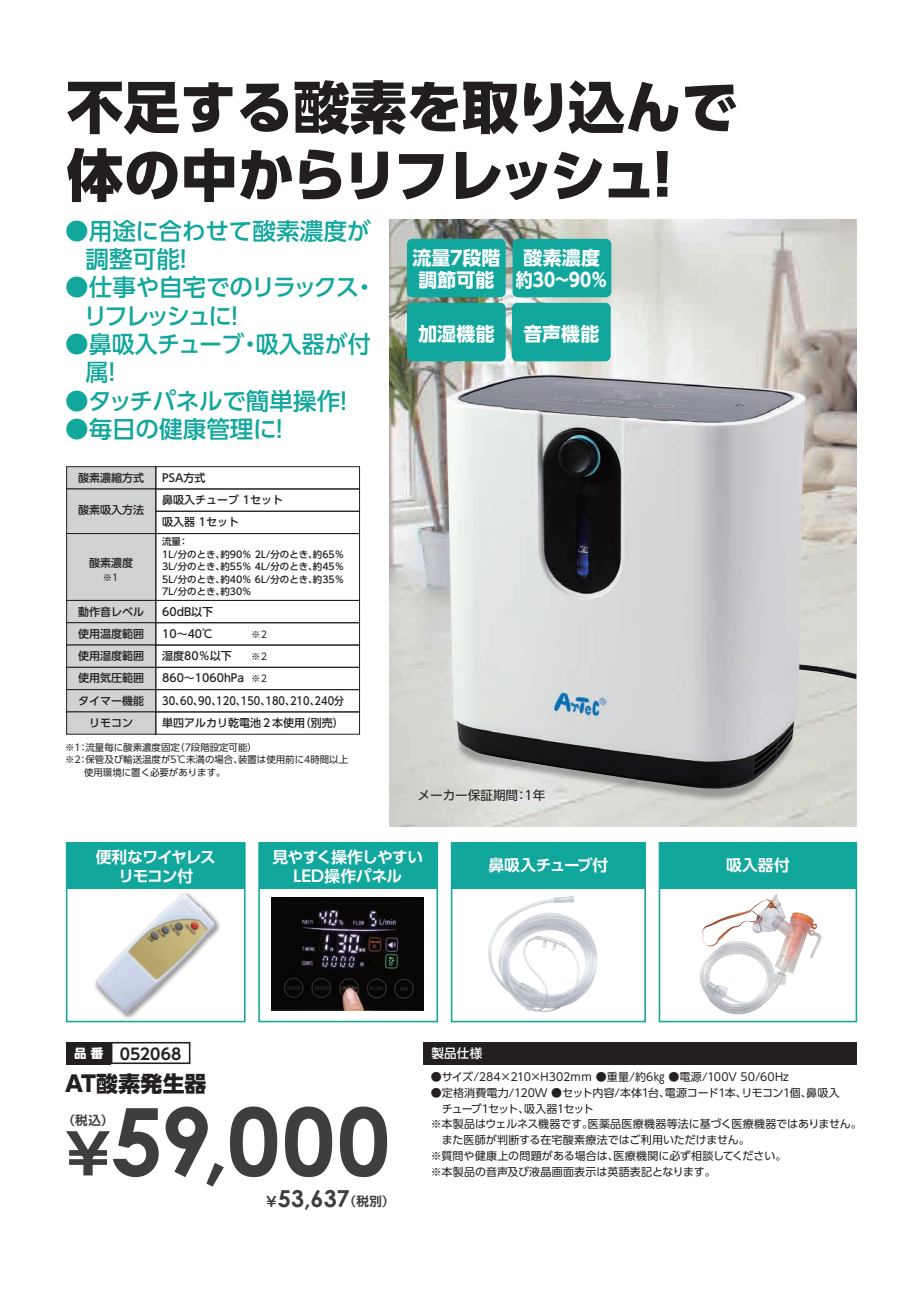
<style>
.page{position:relative;width:919px;height:1289px;background:#fff}
.page>*{position:absolute;margin:0;border:0;box-sizing:border-box;transform-origin:0 0}
.t1{font:700 93.6px "Century Gothic";color:#3e3e3f}
.t2{font:800 56.55px/67.9px "UD Shin Go Pr 6";letter-spacing:-.01em;color:#221e1f}
.t3{font:500 23.55px/28.3px "UD Shin Go Pr 6";letter-spacing:-.005em;color:#12a79d}
.t4{font:500 23.55px/28.3px "UD Shin Go Pr 6";letter-spacing:-.085em;color:#12a79d}
.t5{font:700 23.4px "Century Gothic";color:#3e3e3f}
.t6{font:800 21.9px "UD Shin Go Pr 6";letter-spacing:.01em;color:#231f20}
.t7{font:700 18.9px/22px "UD Shin Go Pr 6";letter-spacing:.01em;color:#fff;text-align:center}
.t8{font:700 15.75px/18.9px "UD Shin Go Pr 6 De";letter-spacing:-.035em;color:#fff;text-align:center}
.t9{font:700 15.75px/18.9px "UD Shin Go Pr 6 De";letter-spacing:-.07em;color:#fff;text-align:center}
.t10{font:700 15.6px "UD Shin Go Pr 6 De";letter-spacing:.005em;color:#231f20}
.t11{font:12.6px "UD Shin Go Pr 6";color:#231f20}
.t12{font:500 12.6px "UD Shin Go Pr 6";color:#fff}
.t13{font:700 12.45px "Shin Go Pr 6 De";color:#3e3e3f}
.t14{font:10.95px "UD Shin Go Pr 6";letter-spacing:-.005em;color:#231f20}
.t15{font:500 10.95px/22.2px "UD Shin Go Pr 6";color:#231f20}
.t16{font:500 10.95px/21.9px "UD Shin Go Pr 6";color:#231f20;scale:.9 1}
.t17{font:10.95px "UD Shin Go Pr 6";letter-spacing:-.09em;color:#231f20}
.t18{font:500 9.45px/12.6px "UD Shin Go Pr 6";color:#231f20}
.t19{font:9.45px/12.6px "UD Shin Go Pr 6";color:#231f20}
.s1{font-family:"UD Shin Go Pr 6";font-weight:800;font-size:12.45px;color:#fff}
.s2{font-family:"Shin Go Pr 6";font-size:56.1px}
.s3{font-family:"Shin Go Pr 6 De";font-size:14.1px}
.s4{font-family:"Shin Go Pr 6 De";font-size:12.45px}
</style>
<div class="page">
<img style="left:389px;top:219px;width:467px;height:607px">
<div style="left:67px;top:842px;width:178px;height:46px;background:#12a79d"></div>
<div style="left:659px;top:842px;width:197px;height:46px;background:#12a79d"></div>
<div style="left:451px;top:842px;width:194px;height:46px;background:#12a79d"></div>
<div style="left:658px;top:842px;width:199px;height:180px;border:2px solid #12a79d"></div>
<div style="left:451px;top:842px;width:195px;height:180px;border:2px solid #12a79d"></div>
<div style="left:67px;top:1041px;width:44px;height:23px;background:#231f20"></div>
<svg style="left:111px;top:1041px;width:79px;height:23px"></svg>
<div style="left:423px;top:1041px;width:433px;height:23px;background:#231f20"></div>
<img style="left:488px;top:896px;width:110px;height:117px">
<img style="left:699px;top:894px;width:123px;height:120px">
<div style="left:258px;top:842px;width:180px;height:180px;background:#fff;border:2px solid #12a79d"></div>
<div style="left:66px;top:842px;width:179px;height:180px;border:2px solid #12a79d"></div>
<img style="left:271px;top:897px;width:153px;height:113px">
<img style="left:91px;top:892px;width:132px;height:129px">
<img style="left:95px;top:894px;width:121px;height:119px">
<div style="left:259px;top:842px;width:178px;height:46px;background:#12a79d"></div>
<img style="left:453px;top:791px;width:344px;height:13px">
<svg style="left:456px;top:791px;width:334px;height:3px"></svg>
<img style="left:438px;top:368px;width:418px;height:423px">
<img style="left:446px;top:374px;width:410px;height:414px">
<div style="left:407px;top:303px;width:98px;height:58px;background:#12a79d;border-radius:5px"></div>
<div style="left:512px;top:303px;width:98px;height:58px;background:#12a79d;border-radius:5px"></div>
<div style="left:512px;top:239px;width:99px;height:58px;background:#12a79d;border-radius:5px"></div>
<div style="left:66px;top:466px;width:90px;height:23px;background:#d1d2d4;border:1px solid #231f20"></div>
<div style="left:66px;top:488px;width:90px;height:46px;background:#d1d2d4;border:1px solid #231f20"></div>
<div style="left:66px;top:533px;width:90px;height:68px;background:#d1d2d4;border:1px solid #231f20"></div>
<div style="left:66px;top:600px;width:90px;height:23px;background:#d1d2d4;border:1px solid #231f20"></div>
<div style="left:66px;top:622px;width:90px;height:23px;background:#d1d2d4;border:1px solid #231f20"></div>
<div style="left:155px;top:466px;width:205px;height:23px;border:1px solid #231f20"></div>
<div style="left:155px;top:488px;width:205px;height:23px;border:1px solid #231f20"></div>
<div style="left:155px;top:511px;width:205px;height:23px;border:1px solid #231f20"></div>
<div style="left:155px;top:533px;width:205px;height:68px;border:1px solid #231f20"></div>
<div style="left:155px;top:600px;width:205px;height:23px;border:1px solid #231f20"></div>
<div style="left:155px;top:622px;width:205px;height:23px;border:1px solid #231f20"></div>
<div style="left:66px;top:644px;width:90px;height:23px;background:#d1d2d4;border:1px solid #231f20"></div>
<div style="left:155px;top:644px;width:205px;height:23px;border:1px solid #231f20"></div>
<div style="left:66px;top:667px;width:90px;height:23px;background:#d1d2d4;border:1px solid #231f20"></div>
<div style="left:155px;top:667px;width:205px;height:23px;border:1px solid #231f20"></div>
<div style="left:66px;top:689px;width:90px;height:23px;background:#d1d2d4;border:1px solid #231f20"></div>
<div style="left:155px;top:689px;width:205px;height:23px;border:1px solid #231f20"></div>
<div style="left:66px;top:711px;width:90px;height:23px;background:#d1d2d4;border:1px solid #231f20"></div>
<div style="left:155px;top:711px;width:205px;height:23px;border:1px solid #231f20"></div>
<div style="left:407px;top:239px;width:98px;height:58px;background:#12a79d;border-radius:5px"></div>
<h2 class="t2" style="left:67px;top:72px;width:672px">不足する酸素を取り込んで体の中からリフレッシュ！</h2>
<h3 class="t3" style="left:86px;top:216px;width:286px;text-indent:-20px">●用途に合わせて酸素濃度が調整可能！</h3>
<h3 class="t4" style="left:84px;top:273px;width:294px;text-indent:-19px">●仕事や自宅でのリラックス・リフレッシュに！</h3>
<h3 class="t3" style="left:86px;top:329px;width:286px;text-indent:-20px">●鼻吸入チューブ・吸入器が付属！</h3>
<h3 class="t3" style="left:65px;top:386px;width:292px">●タッチパネルで簡単操作！</h3>
<h3 class="t3" style="left:65px;top:414px;width:227px">●毎日の健康管理に！</h3>
<p class="t15" style="left:78px;top:466px;width:68px">酸素濃縮方式</p>
<p class="t15" style="left:162px;top:466px;width:45px">PSA方式</p>
<p class="t15" style="left:78px;top:498px;width:68px">酸素吸入方法</p>
<p class="t15" style="left:162px;top:488px;width:122px">鼻吸入チューブ 1セット</p>
<p class="t15" style="left:89px;top:551px;width:46px">酸素濃度</p>
<p class="t19" style="left:103px;top:570px;width:17px">※1</p>
<p class="t15" style="left:162px;top:511px;width:78px">吸入器 1セット</p>
<p class="t18" style="left:162px;top:535px;width:184px">流量：<br>1L/分のとき、約90％ 2L/分のとき、約65％<br>3L/分のとき、約55％ 4L/分のとき、約45％<br>5L/分のとき、約40％ 6L/分のとき、約35％<br>7L/分のとき、約30％</p>
<p class="t15" style="left:78px;top:600px;width:68px">動作音レベル</p>
<p class="t15" style="left:162px;top:600px;width:53px">60dB以下<br>10～40℃</p>
<p class="t15" style="left:89px;top:651px;width:46px">消費電力</p>
<p class="t15" style="left:78px;top:622px;width:68px;text-align:center">使用温度範囲使用湿度範囲使用気圧範囲タイマー機能リモコン</p>
<p class="t19" style="left:65px;top:740px;width:284px">※1：流量毎に酸素濃度固定（7段階設定可能）<br>※2：保管及び輸送温度が5℃未満の場合、装置は使用前に4時間以上　　使用環境に置く必要があります。</p>
<p class="t19" style="left:251px;top:627px;width:17px">※2</p>
<p class="t19" style="left:251px;top:650px;width:17px">※2</p>
<p class="t19" style="left:251px;top:672px;width:17px">※2</p>
<p class="t15" style="left:78px;top:644px;width:68px">ノイズレベル</p>
<p class="t15" style="left:162px;top:644px;width:84px;text-indent:-89px">マイナスイオン 湿度80％以下<br>860～1060hPa</p>
<p class="t16" style="left:162px;top:689px;width:204px">30、60、90、120、150、180、210、240分単四アルカリ乾電池２本使用（別売）</p>
<h3 class="t7" style="left:412px;top:246px;width:89px">流量7段階調節可能</h3>
<h3 class="t7" style="left:516px;top:246px;width:93px">酸素濃度約30~90％</h3>
<h3 class="t7" style="left:418px;top:322px;width:78px">加湿機能</h3>
<h3 class="t7" style="left:523px;top:322px;width:77px">音声機能</h3>
<p class="t11" style="left:417px;top:785px;width:129px">メーカー保証期間：1年</p>
<h3 class="t9" style="left:96px;top:847px;width:121px">便利なワイヤレスリモコン付</h3>
<h3 class="t8" style="left:272px;top:847px;width:152px">見やすく操作しやすい<br>LED操作パネル</h3>
<h3 class="t8" style="left:488px;top:855px;width:121px">鼻吸入チューブ付</h3>
<h3 class="t8" style="left:726px;top:855px;width:65px">吸入器付</h3>
<h3 class="t10" style="left:74px;top:1040px;width:109px"><span class="s1">品 番</span> 052068</h3>
<h3 class="t6" style="left:65px;top:1065px;width:143px">AT酸素発生器</h3>
<h1 class="t1" style="left:60px;top:1070px;width:331px"><span class="s2">￥</span>59,000</h1>
<p class="t13" style="left:63px;top:1110px;width:52px">（税込）</p>
<h3 class="t5" style="left:264px;top:1180px;width:131px"><span class="s3">￥</span>53,637<span class="s4">（税別）</span></h3>
<p class="t12" style="left:431px;top:1042px;width:52px">製品仕様</p>
<p class="t14" style="left:431px;top:1068px;width:359px">●サイズ/284×210×H302ｍｍ ●重量/約6㎏ ●電源/100V 50/60Hz</p>
<p class="t14" style="left:431px;top:1083px;width:410px">●定格消費電力/120W ●セット内容/本体1台、電源コード1本、リモコン1個、鼻吸入</p>
<p class="t17" style="left:442px;top:1099px;width:153px">チューブ1セット、吸入器1セット</p>
<p class="t14" style="left:431px;top:1115px;width:432px">※本製品はウェルネス機器です。医薬品医療機器等法に基づく医療機器ではありません。</p>
<p class="t14" style="left:442px;top:1131px;width:309px">また医師が判断する在宅酸素療法ではご利用いただけません。</p>
<p class="t14" style="left:431px;top:1146px;width:357px">※質問や健康上の問題がある場合は、医療機関に必ず相談してください。</p>
<p class="t14" style="left:431px;top:1162px;width:286px">※本製品の音声及び液晶画面表示は英語表記となります。</p>
</div>
